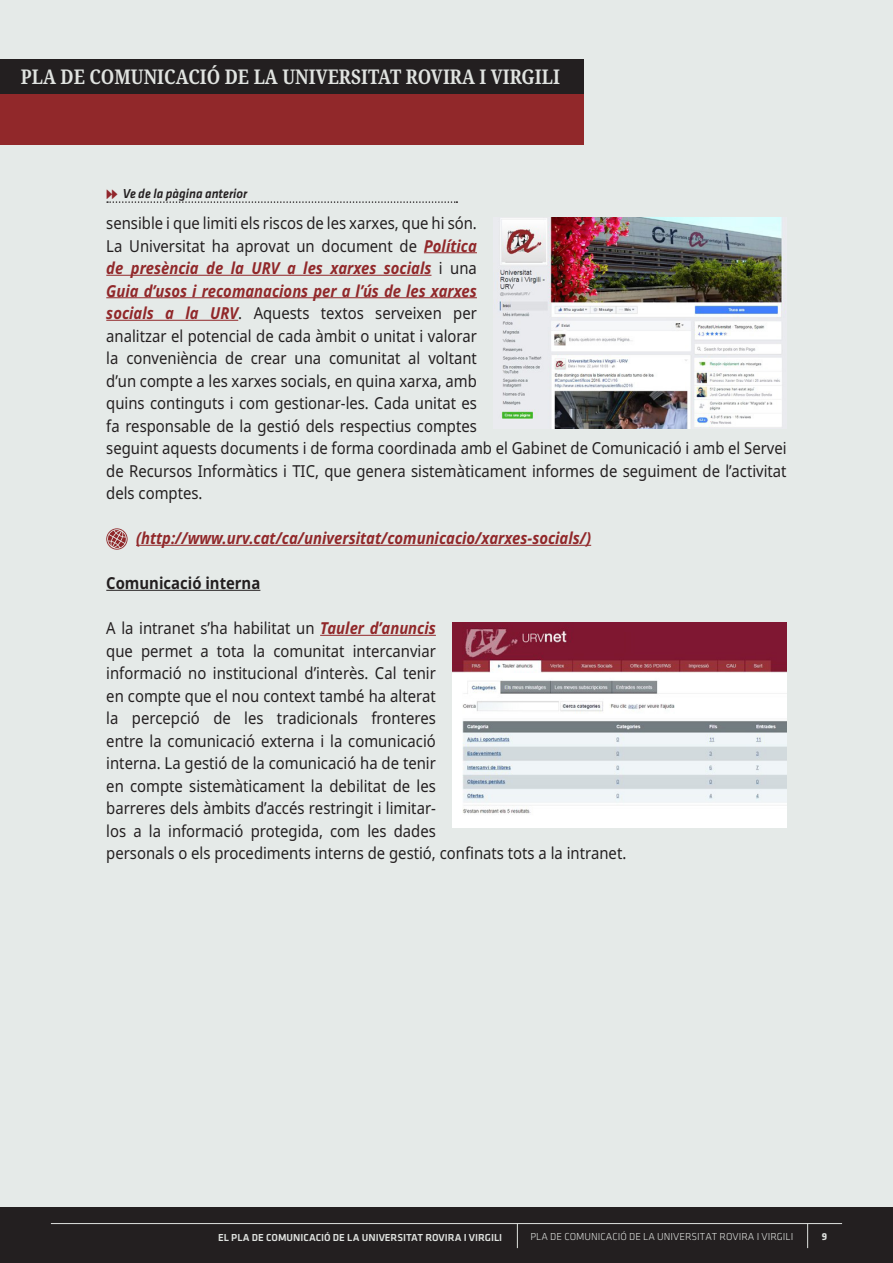
<style>
.page{position:relative;width:893px;height:1263px;background:#e5eae8}
.page>*{position:absolute;margin:0;border:0;box-sizing:border-box;transform-origin:0 0}
.t1{font:700 20.25px "Noto Serif";color:#e0e3e0;scale:.85 1}
.t2{font:16.5px/22.5px "Noto Sans";color:#231f20;scale:.9 1}
.t3{font:italic 700 16.5px "Noto Sans";color:#91282a;scale:.9 1}
.t4{font:700 16.5px "Noto Sans";color:#231f20;scale:.9 1}
.t5{font:italic 500 13.5px "Klavika";color:#231f20;scale:.95 1}
.t6{font:500 10.5px "Klavika";color:#e0e3e0}
.t7{font:10.5px "Klavika Light OSF";color:#e0e3e0}
.t8{font:700 10.5px "Klavika";color:#e0e3e0}
.s1{font-family:"Guifxv 2 Transports";font-weight:400;font-style:normal;color:#91262b}
.s2{font-weight:700;font-style:italic;color:#91282a}
</style>
<div class="page">
<hr style="left:424px;top:252px;width:53px;height:1px;background:#91282a">
<hr style="left:106px;top:275px;width:325px;height:1px;background:#91282a">
<hr style="left:106px;top:297px;width:371px;height:1px;background:#91282a">
<hr style="left:106px;top:320px;width:132px;height:1px;background:#91282a">
<hr style="left:136px;top:545px;width:455px;height:1px;background:#91282a">
<hr style="left:106px;top:590px;width:154px;height:1px;background:#231f20">
<hr style="left:320px;top:635px;width:116px;height:1px;background:#91282a">
<svg style="left:107px;top:201px;width:350px;height:2px"></svg>
<img style="left:494px;top:218px;width:292px;height:211px">
<img style="left:453px;top:623px;width:334px;height:204px">
<div style="left:0;top:1208px;width:893px;height:55px;background:#231f20"></div>
<hr style="left:51px;top:1223px;width:791px;height:1px;background:#e0e3e0">
<svg style="left:517px;top:1224px;width:1px;height:24px"></svg>
<svg style="left:807px;top:1224px;width:1px;height:24px"></svg>
<div style="left:0;top:94px;width:584px;height:51px;background:#91282a"></div>
<div style="left:0;top:60px;width:584px;height:34px;background:#231f20"></div>
<svg style="left:106px;top:528px;width:22px;height:22px"></svg>
<p class="t1" style="left:21px;top:63px;width:636px">PLA DE COMUNICACIÓ DE LA UNIVERSITAT ROVIRA I VIRGILI</p>
<p class="t5" style="left:106px;top:186px;width:150px"><span class="s1">6</span> Ve de la pàgina anterior</p>
<p class="t2" style="left:106px;top:211px;width:413px">sensible i que limiti els riscos de les xarxes, que hi són.</p>
<p class="t2" style="left:106px;top:234px;width:757px">La Universitat ha aprovat un document de <span class="s2">Política<br>de presència de la URV a les xarxes socials</span> i una<br><span class="s2">Guia d’usos i recomanacions per a l’ús de les xarxes<br>socials a la URV</span>. Aquests textos serveixen per<br>analitzar el potencial de cada àmbit o unitat i valorar<br>la conveniència de crear una comunitat al voltant<br>d’un compte a les xarxes socials, en quina xarxa, amb<br>quins continguts i com gestionar-les. Cada unitat es<br>fa responsable de la gestió dels respectius comptes<br>seguint aquests documents i de forma coordinada amb el Gabinet de Comunicació i amb el Servei de Recursos Informàtics i TIC, que genera sistemàticament informes de seguiment de l’activitat dels comptes.</p>
<p class="t3" style="left:136px;top:526px;width:507px">(http://www.urv.cat/ca/universitat/comunicacio/xarxes-socials/)</p>
<p class="t4" style="left:106px;top:571px;width:173px">Comunicació interna</p>
<p class="t2" style="left:106px;top:616px;width:579px">A la intranet s’ha habilitat un <span class="s2">Tauler d’anuncis<br></span>que permet a tota la comunitat intercanviar<br>informació no institucional d’interès. Cal tenir<br>en compte que el nou context també ha alterat<br>la percepció de les tradicionals fronteres<br>entre la comunicació externa i la comunicació<br>interna. La gestió de la comunicació ha de tenir<br>en compte sistemàticament la debilitat de les<br>barreres dels àmbits d’accés restringit i limitar-<br>los a la informació protegida, com les dades<br>personals o els procediments interns de gestió, confinats tots a la intranet.</p>
<p class="t6" style="left:218px;top:1231px;width:286px">EL PLA DE COMUNICACIÓ DE LA UNIVERSITAT ROVIRA I VIRGILI</p>
<p class="t7" style="left:530px;top:1231px;width:264px">PLA DE COMUNICACIÓ DE LA UNIVERSITAT ROVIRA I VIRGILI</p>
<p class="t8" style="left:822px;top:1231px;width:7px">9</p>
</div>
